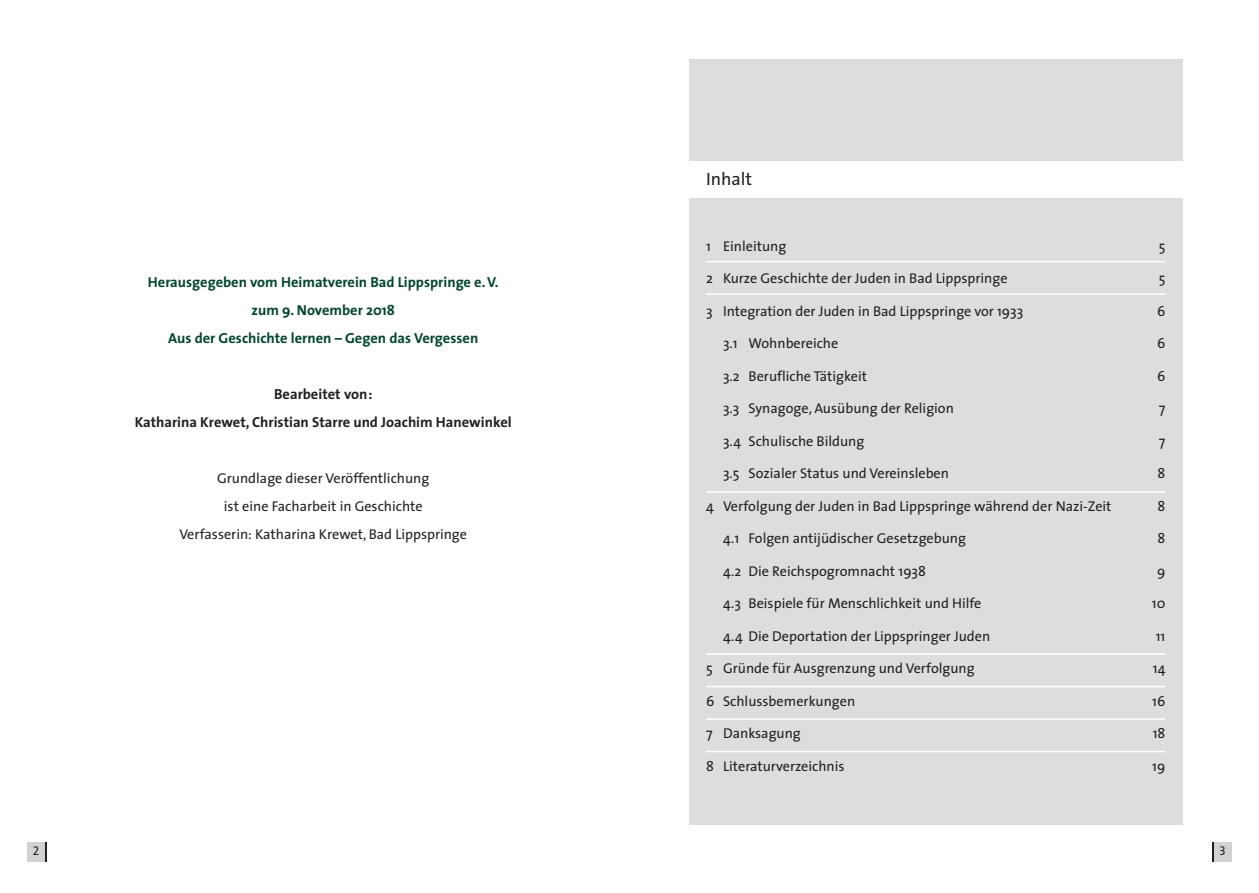
<style>
.page{position:relative;width:1259px;height:893px;background:#fff}
.page>*{position:absolute;margin:0;border:0;box-sizing:border-box;transform-origin:0 0}
.t1{font:18px "The Sans";color:#231f20}
.t2{font:700 14.55px/28px "The Sans";color:#00492a;text-align:center}
.t3{font:700 14.55px/28px "The Sans";color:#231f20;text-align:center}
.t4{font:14.25px/28px "The Sans";color:#231f20;text-align:center}
.t5{font:12.75px "The Sans Caps";color:#231f20}
</style>
<div class="page">
<div style="left:689px;top:60px;width:493px;height:765px;background:#dcdddf"></div>
<div style="left:1212px;top:842px;width:19px;height:19px;background:#d1d2d4"></div>
<svg style="left:1212px;top:842px;width:2px;height:19px"></svg>
<div style="left:28px;top:842px;width:19px;height:19px;background:#d1d2d4"></div>
<svg style="left:45px;top:842px;width:2px;height:19px"></svg>
<div style="left:689px;top:162px;width:493px;height:36px;background:#fff"></div>
<hr style="left:706px;top:261px;width:459px;height:1px;background:#fff">
<hr style="left:706px;top:293px;width:459px;height:2px;background:#fff">
<hr style="left:706px;top:491px;width:459px;height:2px;background:#fff">
<hr style="left:706px;top:653px;width:459px;height:2px;background:#fff">
<hr style="left:706px;top:686px;width:459px;height:1px;background:#fff">
<hr style="left:706px;top:718px;width:459px;height:2px;background:#fff">
<hr style="left:706px;top:751px;width:459px;height:1px;background:#fff">
<p class="t2" style="left:148px;top:270px;width:352px">Herausgegeben vom Heimatverein Bad Lippspringe e.V. zum 9. November 2018<br>Aus der Geschichte lernen – Gegen das Vergessen</p>
<p class="t3" style="left:135px;top:382px;width:378px">Bearbeitet von:<br>Katharina Krewet, Christian Starre und Joachim Hanewinkel</p>
<p class="t4" style="left:179px;top:466px;width:289px">Grundlage dieser Veröffentlichung<br>ist eine Facharbeit in Geschichte<br>Verfasserin: Katharina Krewet, Bad Lippspringe</p>
<p class="t1" style="left:706px;top:172px;width:48px">Inhalt</p>
<p class="t4" style="left:706px;top:233px;width:82px">1 Einleitung</p>
<p class="t4" style="left:1158px;top:233px;width:8px">5</p>
<p class="t4" style="left:706px;top:266px;width:303px">2 Kurze Geschichte der Juden in Bad Lippspringe</p>
<p class="t4" style="left:1158px;top:266px;width:8px">5</p>
<p class="t4" style="left:706px;top:298px;width:319px">3 Integration der Juden in Bad Lippspringe vor 1933</p>
<p class="t4" style="left:1157px;top:298px;width:10px">6</p>
<p class="t4" style="left:723px;top:331px;width:117px">3.1 Wohnbereiche</p>
<p class="t4" style="left:1157px;top:331px;width:10px">6</p>
<p class="t4" style="left:723px;top:363px;width:146px">3.2 Berufliche Tätigkeit</p>
<p class="t4" style="left:1157px;top:363px;width:10px">6</p>
<p class="t4" style="left:723px;top:396px;width:232px">3.3 Synagoge, Ausübung der Religion</p>
<p class="t4" style="left:1158px;top:396px;width:8px">7</p>
<p class="t4" style="left:723px;top:428px;width:143px">3.4 Schulische Bildung</p>
<p class="t4" style="left:1158px;top:428px;width:8px">7</p>
<p class="t4" style="left:723px;top:461px;width:227px">3.5 Sozialer Status und Vereinsleben</p>
<p class="t4" style="left:1157px;top:461px;width:9px">8</p>
<p class="t4" style="left:706px;top:493px;width:407px">4 Verfolgung der Juden in Bad Lippspringe während der Nazi-Zeit</p>
<p class="t4" style="left:1157px;top:493px;width:9px">8</p>
<p class="t4" style="left:723px;top:526px;width:244px">4.1 Folgen antijüdischer Gesetzgebung</p>
<p class="t4" style="left:1157px;top:526px;width:9px">8</p>
<p class="t4" style="left:723px;top:558px;width:204px">4.2 Die Reichspogromnacht 1938</p>
<p class="t4" style="left:1157px;top:558px;width:10px">9</p>
<p class="t4" style="left:723px;top:591px;width:260px">4.3 Beispiele für Menschlichkeit und Hilfe</p>
<p class="t4" style="left:1151px;top:591px;width:15px">10</p>
<p class="t4" style="left:723px;top:623px;width:269px">4.4 Die Deportation der Lippspringer Juden</p>
<p class="t4" style="left:1155px;top:623px;width:11px">11</p>
<p class="t4" style="left:706px;top:656px;width:270px">5 Gründe für Ausgrenzung und Verfolgung</p>
<p class="t4" style="left:1152px;top:656px;width:14px">14</p>
<p class="t4" style="left:706px;top:688px;width:151px">6 Schlussbemerkungen</p>
<p class="t4" style="left:1152px;top:688px;width:15px">16</p>
<p class="t4" style="left:706px;top:721px;width:96px">7 Danksagung</p>
<p class="t4" style="left:1152px;top:721px;width:14px">18</p>
<p class="t4" style="left:706px;top:753px;width:140px">8 Literaturverzeichnis</p>
<p class="t4" style="left:1152px;top:753px;width:15px">19</p>
<p class="t5" style="left:33px;top:847px;width:8px">2</p>
<p class="t5" style="left:1219px;top:847px;width:8px">3</p>
</div>
